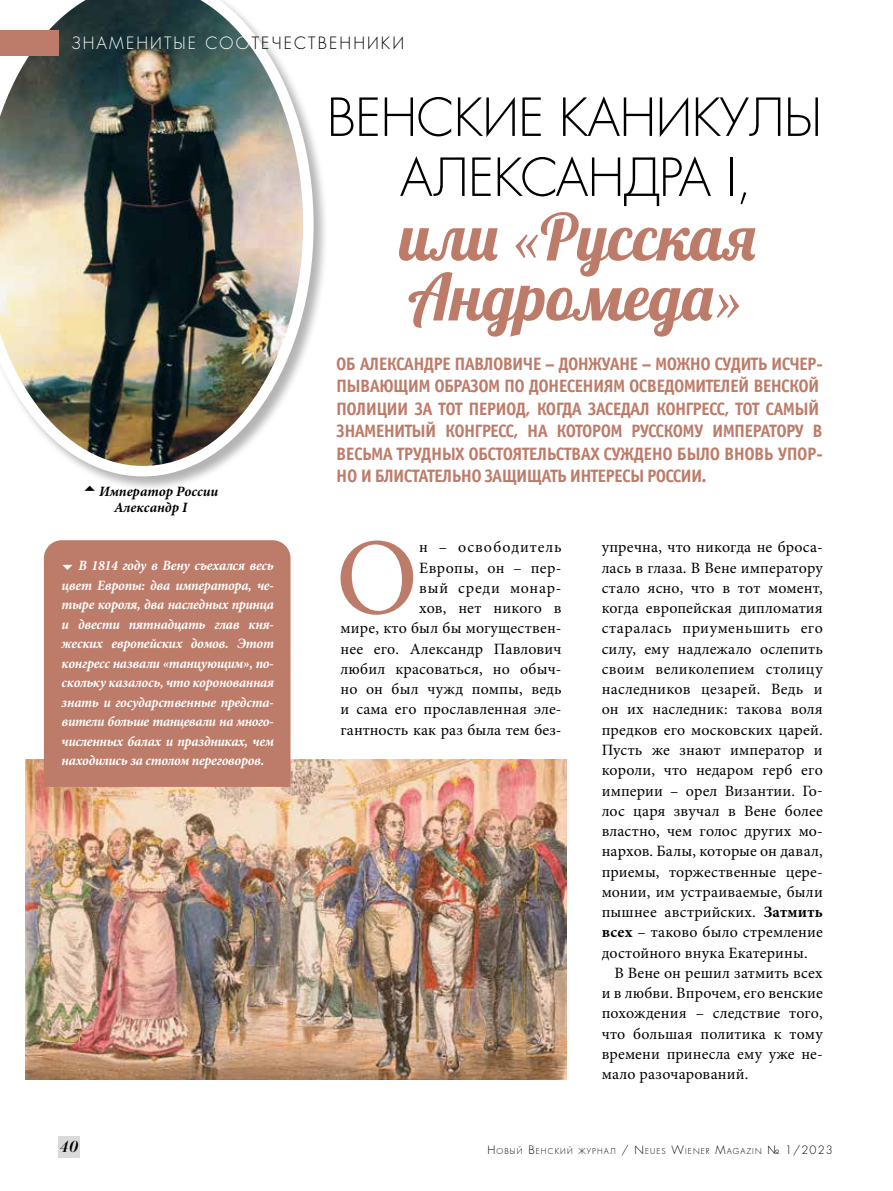
<style>
.page{position:relative;width:893px;height:1191px;background:#fff}
.page>*{position:absolute;margin:0;border:0;box-sizing:border-box;transform-origin:0 0}
.t1{font:109.2px "Minion Pro";color:#bd7c6a}
.t2{font:64.5px/60px "Lobster";color:#bd7c6a}
.t3{font:51px/60px "Favorit Light C";letter-spacing:-.01em;color:#000;text-align:center}
.t4{font:18px/22.5px "Officina Sans Bold C";letter-spacing:-.04em;color:#bd7c6a;text-align:justify}
.t5{font:16.5px "Favorit Light C";letter-spacing:.13em;color:#fff}
.t6{font:italic 16.5px "Paragon Nord C";color:#000}
.t7{font:15.75px/20.2px "Minion Pro";letter-spacing:.01em;color:#000;text-align:right}
.t8{font:15.75px "Minion Pro";letter-spacing:.03em;color:#000}
.t9{font:italic 700 14.25px/19.5px "Minion Pro";letter-spacing:-.02em;color:#fff;text-align:justify;scale:.96 1}
.t10{font:italic 700 14.25px/16.5px "Minion Pro";color:#000}
.t11{font:7.8px "Favorit Light C";letter-spacing:.145em;color:#000}
.s1{color:#000}
.s2{font-family:"Minion Pro";font-style:italic}
.s3{font-weight:700}
.s4{font-size:11.25px}
</style>
<div class="page">
<img style="left:26px;top:759px;width:541px;height:320px">
<div style="left:0;top:0;width:329px;height:492px;background:#000;opacity:.3"></div>
<img style="left:0;top:0;width:314px;height:476px">
<div style="left:44px;top:540px;width:246px;height:247px;background:#bd7c6a"></div>
<div style="left:0;top:30px;width:59px;height:25px;background:#bd7c6a"></div>
<div style="left:59px;top:1136px;width:21px;height:22px;background:#dadada"></div>
<svg style="left:85px;top:485px;width:10px;height:5px"></svg>
<svg style="left:63px;top:565px;width:10px;height:5px"></svg>
<p class="t5" style="left:72px;top:32px;width:334px">ЗНАМЕНИТЫЕ СОО<span class="s1">ТЕЧЕСТВЕННИКИ</span></p>
<p class="t10" style="left:114px;top:482px;width:106px;text-indent:-15px">Император России<br>Александр I</p>
<p class="t9" style="left:62px;top:556px;width:223px;text-indent:17px">В 1814 году в Вену съехался весь цвет Европы: два императора, че&shy;тыре короля, два наследных принца и двести пятнадцать глав кня&shy;жеских европейских домов. Этот конгресс назвали «танцующим», по&shy;скольку казалось, что коронованная знать и государственные предста&shy;вители больше танцевали на много&shy;численных балах и праздниках, чем находились за столом переговоров.</p>
<h3 class="t3" style="left:327px;top:87px;width:497px">ВЕНСКИЕ КАНИКУЛЫ<br>АЛЕКСАНДРА I,</h3>
<h2 class="t2" style="left:399px;top:206px;width:357px">или <span class="s2">«</span>Русская<br>Андромеда<span class="s2">»</span></h2>
<p class="t4" style="left:336px;top:352px;width:488px">ОБ АЛЕКСАНДРЕ ПАВЛОВИЧЕ – ДОНЖУАНЕ – МОЖНО СУДИТЬ ИСЧЕР-ПЫВАЮЩИМ ОБРАЗОМ ПО ДОНЕСЕНИЯМ ОСВЕДОМИТЕЛЕЙ ВЕНСКОЙ̆ ПОЛИЦИИ ЗА ТОТ ПЕРИОД, КОГДА ЗАСЕДАЛ КОНГРЕСС, ТОТ САМЫЙ̆ ЗНАМЕНИТЫЙ КОНГРЕСС, НА КОТОРОМ РУССКОМУ ИМПЕРАТОРУ В ВЕСЬМА ТРУДНЫХ ОБСТОЯТЕЛЬСТВАХ СУЖДЕНО БЫЛО ВНОВЬ УПОР-НО И БЛИСТАТЕЛЬНО ЗАЩИЩАТЬ ИНТЕРЕСЫ РОССИИ.</p>
<h1 class="t1" style="left:336px;top:505px;width:84px">О</h1>
<p class="t7" style="left:340px;top:537px;width:223px">н – освободитель<br>Европы, он – пер-<br>вый среди монар-<br>хов, нет никого в<br>мире, кто был бы могуществен&shy;нее его. Александр Павлович любил красоваться, но обыч&shy;но он был чужд помпы, ведь и сама его прославленная эле&shy;гантность как раз была тем без-</p>
<p class="t7" style="left:602px;top:537px;width:223px">упречна, что никогда не броса-</p>
<p class="t7" style="left:602px;top:557px;width:223px">лась в глаза. В Вене императору</p>
<p class="t7" style="left:602px;top:578px;width:223px">стало ясно, что в тот момент,</p>
<p class="t7" style="left:602px;top:598px;width:223px">когда европейская дипломатия</p>
<p class="t8" style="left:602px;top:618px;width:223px">старалась приуменьшить его</p>
<p class="t7" style="left:602px;top:638px;width:223px">силу, ему надлежало ослепить</p>
<p class="t7" style="left:602px;top:659px;width:223px">своим великолепием столицу</p>
<p class="t7" style="left:602px;top:679px;width:223px">наследников цезарей . Ведь и</p>
<p class="t7" style="left:602px;top:699px;width:223px">он их наследник: такова воля</p>
<p class="t7" style="left:602px;top:719px;width:223px">предков его московских царей.</p>
<p class="t7" style="left:602px;top:740px;width:223px">Пусть же знают император и</p>
<p class="t7" style="left:602px;top:760px;width:223px">короли, что недаром герб его</p>
<p class="t7" style="left:602px;top:780px;width:223px">империи – орел Византии. Го-</p>
<p class="t7" style="left:602px;top:800px;width:223px">лос царя звучал в Вене более</p>
<p class="t7" style="left:602px;top:821px;width:223px">властно, чем голос других мо-</p>
<p class="t7" style="left:602px;top:841px;width:223px">нархов. Балы, которые он давал,</p>
<p class="t7" style="left:602px;top:861px;width:223px">приемы, торжественные цере-</p>
<p class="t7" style="left:602px;top:881px;width:223px">монии, им устраиваемые, были</p>
<p class="t7" style="left:602px;top:902px;width:223px">пышнее австрийских. <span class="s3">Затмить</span></p>
<p class="t7" style="left:602px;top:922px;width:223px"><span class="s3">всех</span> – таково было стремление</p>
<p class="t7" style="left:602px;top:942px;width:208px">достойного внука Екатерины.</p>
<p class="t7" style="left:614px;top:962px;width:210px">В Вене он решил затмить всех</p>
<p class="t7" style="left:602px;top:983px;width:223px">и в любви. Впрочем, его венские</p>
<p class="t7" style="left:602px;top:1003px;width:223px">похождения – следствие того,</p>
<p class="t7" style="left:602px;top:1023px;width:223px">что большая политика к тому</p>
<p class="t7" style="left:602px;top:1043px;width:223px">времени принесла ему уже не-</p>
<p class="t7" style="left:602px;top:1064px;width:148px">мало разочарований.</p>
<p class="t6" style="left:59px;top:1137px;width:20px">40</p>
<p class="t11" style="left:487px;top:1145px;width:347px"><span class="s4">Н</span>ОВЫЙ <span class="s4">В</span>ЕНСКИЙ ЖУРНАЛ <span class="s4">/</span> <span class="s4">N</span>EUES <span class="s4">W</span>IEN ER <span class="s4">M</span>AGAZIN <span class="s4">№ 1/2023</span></p>
</div>
